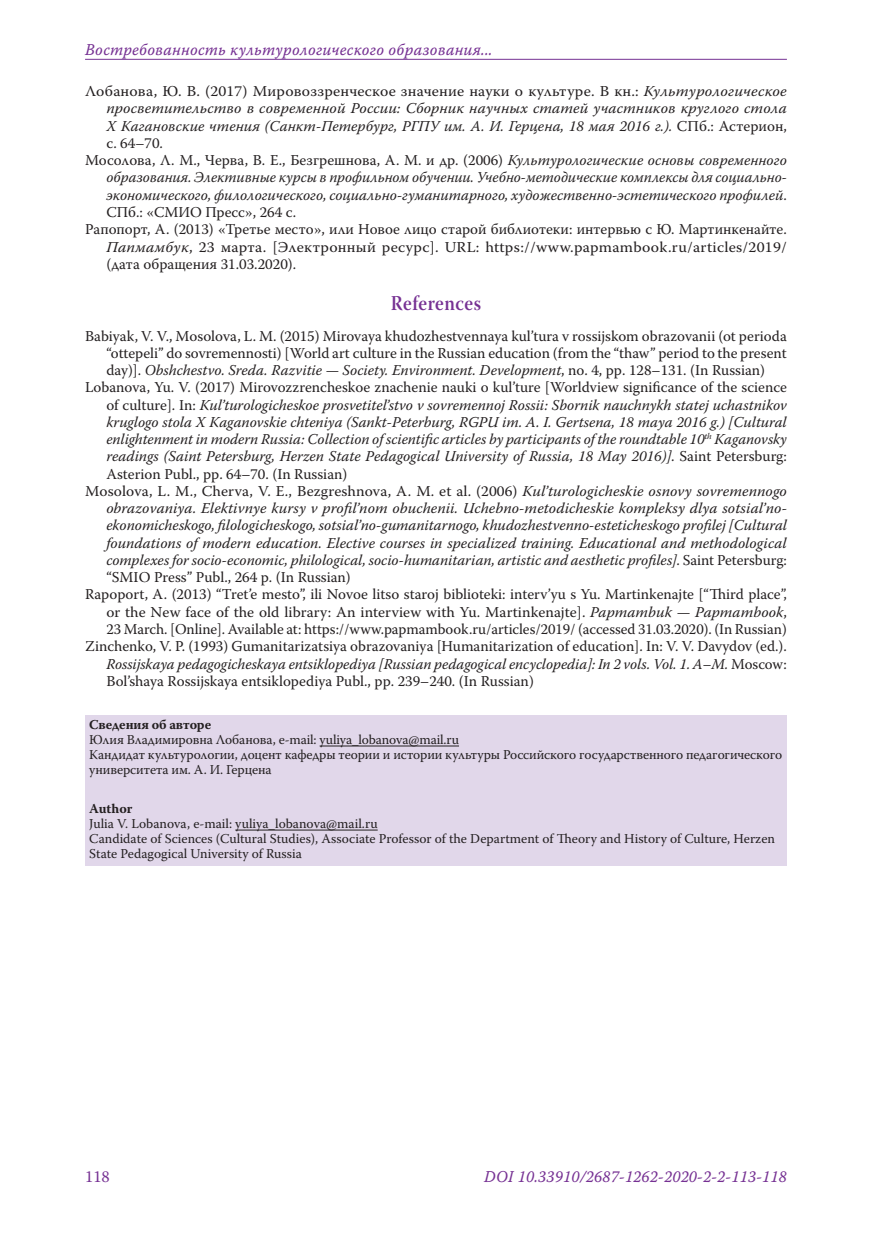
<style>
.page{position:relative;width:872px;height:1234px;background:#fff}
.page>*{position:absolute;margin:0;border:0;box-sizing:border-box;transform-origin:0 0}
.Заголовок_3{font:21px "Warnock Pro Semibold Subh";letter-spacing:.025em;color:#763193;scale:.9 1}
.t1{font:16.5px "Warnock Pro It Capt";letter-spacing:.01em;color:#763193;scale:.95 1}
.t2{font:16.5px "Warnock Pro";color:#763193}
.LIT{font:italic 15px/17.2px "Warnock Pro";color:#231f20;text-align:justify}
.LIT-2{font:15px/17.2px "Warnock Pro";color:#231f20;text-align:justify}
.LIT-3{font:italic 15px/17.2px "Warnock Pro";color:#231f20;text-align:justify;scale:1.05 1}
.Affiliation_info{font:13.5px/15px "Warnock Pro";letter-spacing:-.005em;color:#231f20}
.s1{font-style:normal}
.s2{font-style:italic}
.s3{font-weight:700}
</style>
<div class="page">
<hr style="left:85px;top:59px;width:702px;height:1px;background:#763193">
<div style="left:85px;top:714px;width:702px;height:151px;background:#e1d7ea"></div>
<hr style="left:320px;top:745px;width:139px;height:1px;background:#231f20">
<hr style="left:235px;top:829px;width:143px;height:1px;background:#231f20">
<p class="t1" style="left:85px;top:39px;width:430px">Востребованность культурологического образования...</p>
<p class="LIT-3" style="left:106px;top:82px;width:649px;text-indent:-21px"><span class="s1">Лобанова, Ю. В. (2017) Мировоззренческое значение науки о культуре. В кн.:</span> Культурологическое просветительство в современной России: Сборник научных статей участников круглого стола Х Кагановские чтения (Санкт-Петербург, РГПУ им. А. И. Герцена, 18 мая 2016 г.). <span class="s1">СПб.: Астерион, с. 64–70.</span></p>
<p class="LIT" style="left:106px;top:151px;width:682px;text-indent:-21px"><span class="s1">Мосолова, Л. М., Черва, В. Е., Безгрешнова, А. М. и др. (2006)</span> Культурологические основы современного образования. Элективные курсы в профильном обучении. Учебно-методические комплексы для социально&shy;экономического, филологического, социально-гуманитарного, художественно-эстетического профилей<span class="s1">.<br>СПб.: «СМИО Пресс», 264 с.</span></p>
<p class="LIT-2" style="left:106px;top:220px;width:682px;text-indent:-21px">Рапопорт, А. (2013) «Третье место», или Новое лицо старой библиотеки: интервью с Ю. Мартинкенайте.<br><span class="s2">Папмамбук</span>, 23 марта. [Электронный ресурс]. URL: https://www.papmambook.ru/articles/2019/ (дата обращения 31.03.2020).</p>
<p class="Заголовок_3" style="left:391px;top:290px;width:102px">References</p>
<p class="LIT-2" style="left:106px;top:326px;width:682px;text-indent:-21px">Babiyak, V. V., Mosolova, L. M. (2015) Mirovaya khudozhestvennaya kul’tura v rossijskom obrazovanii (ot perioda “ottepeli” do sovremennosti) [World art culture in the Russian education (from the “thaw” period to the present day)]. <span class="s2">Obshchestvo. Sreda. Razvitie — Society. Environment. Development</span>, no. 4, pp. 128–131. (In Russian)</p>
<p class="LIT" style="left:106px;top:378px;width:682px;text-indent:-21px"><span class="s1">Lobanova, Yu. V. (2017) Mirovozzrencheskoe znachenie nauki o kul’ture [Worldview significance of the science of culture]. In:</span> Kul’turologicheskoe prosvetitel’stvo v sovremennoj Rossii: Sbornik nauchnykh statej uchastnikov kruglogo stola X Kaganovskie chteniya (Sankt-Peterburg, RGPU im. A. I. Gertsena, 18 maya 2016 g.) [Cultural enlightenment in modern Russia: Collection of scientific articles by participants of the roundtable 10<sup>th</sup> Kaganovsky readings (Saint Petersburg, Herzen State Pedagogical University of Russia, 18 May 2016)]<span class="s1">. Saint Petersburg:<br>Asterion Publ., pp. 64–70. (In Russian)</span></p>
<p class="LIT" style="left:106px;top:482px;width:682px;text-indent:-21px"><span class="s1">Mosolova, L. M., Cherva, V. E., Bezgreshnova, A. M. et al. (2006)</span> Kul’turologicheskie osnovy sovremennogo obrazovaniya. Elektivnye kursy v profil’nom obuchenii. Uchebno-metodicheskie kompleksy dlya sotsial’no&shy;ekonomicheskogo, filologicheskogo, sotsial’no-gumanitarnogo, khudozhestvenno-esteticheskogo profilej [Cultural foundations of modern education. Elective courses in specialized training. Educational and methodological complexes for socio-economic, philological, socio-humanitarian, artistic and aesthetic profiles]<span class="s1">. Saint Petersburg: “SMIO Press” Publ., 264 p. (In Russian)</span></p>
<p class="LIT-2" style="left:106px;top:585px;width:682px;text-indent:-21px">Rapoport, A. (2013) “Tret’e mesto”, ili Novoe litso staroj biblioteki: interv’yu s Yu. Martinkenajte [“Third place”, or the New face of the old library: An interview with Yu. Martinkenajte]. <span class="s2">Papmambuk — Papmambook</span>, 23 March. [Online]. Available at: https://www.papmambook.ru/articles/2019/ (accessed 31.03.2020). (In Russian)</p>
<p class="LIT-2" style="left:106px;top:637px;width:682px;text-indent:-21px">Zinchenko, V. P. (1993) Gumanitarizatsiya obrazovaniya [Humanitarization of education]. In: V. V. Davydov (ed.).<br><span class="s2">Rossijskaya pedagogicheskaya entsiklopediya [Russian pedagogical encyclopedia]: In 2 vols. Vol. 1. A–M.</span> Moscow:<br>Bol’shaya Rossijskaya entsiklopediya Publ., pp. 239–240. (In Russian)</p>
<p class="Affiliation_info" style="left:89px;top:717px;width:694px"><span class="s3">Сведения об авторе<br></span>Юлия Владимировна Лобанова, e-mail: yuliya_lobanova@mail.ru<br>Кандидат культурологии, доцент кафедры теории и истории культуры Российского государственного педагогического университета им. А. И. Герцена</p>
<p class="Affiliation_info" style="left:89px;top:801px;width:687px"><span class="s3">Author<br></span>Julia V. Lobanova, e-mail: yuliya_lobanova@mail.ru<br>Candidate of Sciences (Cultural Studies), Associate Professor of the Department of Theory and History of Culture, Herzen State Pedagogical University of Russia</p>
<p class="t2" style="left:85px;top:1166px;width:26px">118</p>
<p class="t1" style="left:484px;top:1166px;width:320px">DOI 10.33910/2687-1262-2020-2-2-113-118</p>
</div>
